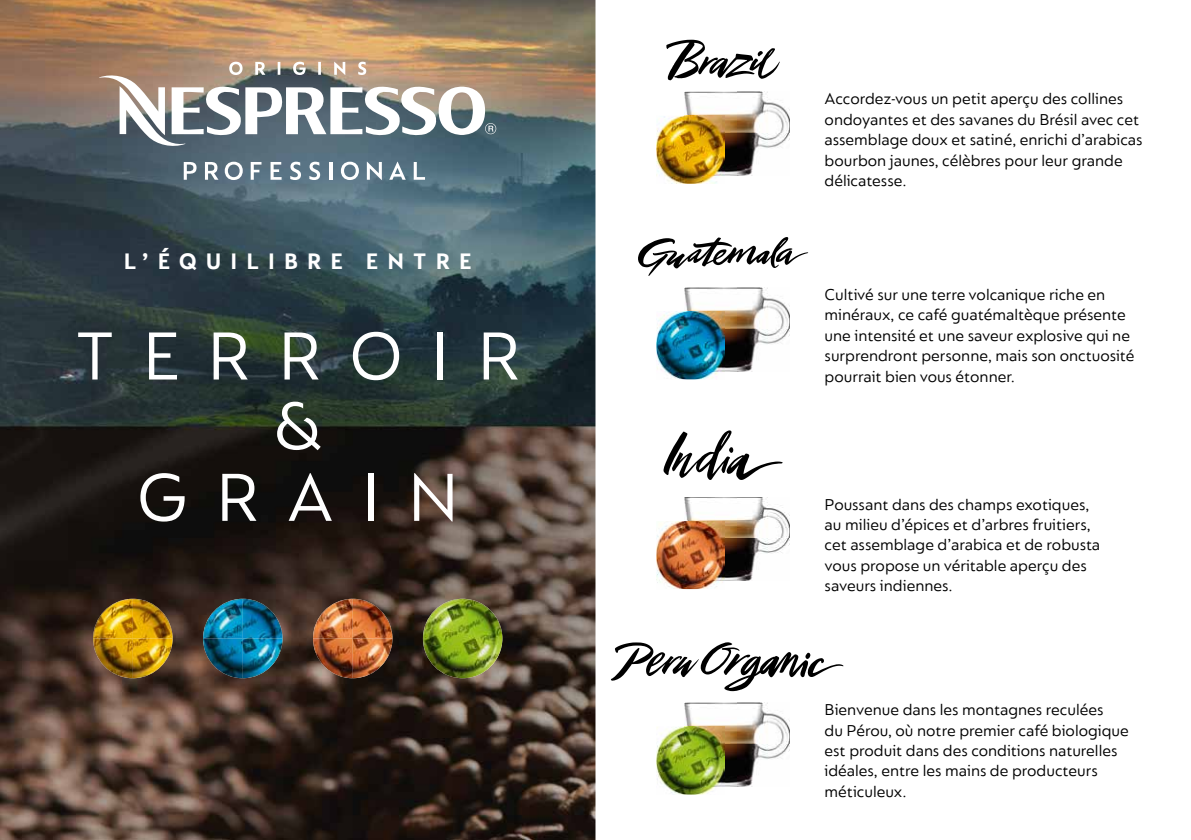
<style>
.page{position:relative;width:1191px;height:840px;background:#fff}
.page>*{position:absolute;margin:0;border:0;box-sizing:border-box;transform-origin:0 0}
.t1{font:72.4px/70.6px "Nespresso Lucas";letter-spacing:.385em;color:#fff;text-align:center}
.t2{font:700 23.6px "Nespresso Lucas";letter-spacing:.385em;color:#fff}
.t3{font:17px/20.4px "Nespresso Lucas";color:#000}
</style>
<div class="page">
<img style="left:0;top:0;width:595px;height:839px">
<svg style="left:611px;top:642px;width:232px;height:48px"></svg>
<img style="left:684px;top:702px;width:106px;height:42px">
<img style="left:724px;top:744px;width:66px;height:42px">
<img style="left:656px;top:726px;width:68px;height:68px">
<img style="left:684px;top:726px;width:40px;height:60px">
<img style="left:684px;top:92px;width:106px;height:41px">
<img style="left:724px;top:133px;width:66px;height:42px">
<img style="left:656px;top:116px;width:68px;height:68px">
<img style="left:684px;top:116px;width:40px;height:59px">
<svg style="left:666px;top:40px;width:114px;height:40px"></svg>
<img style="left:684px;top:497px;width:106px;height:41px">
<img style="left:724px;top:538px;width:66px;height:42px">
<img style="left:656px;top:521px;width:68px;height:67px">
<img style="left:684px;top:520px;width:40px;height:60px">
<svg style="left:663px;top:430px;width:119px;height:49px"></svg>
<img style="left:684px;top:287px;width:106px;height:42px">
<img style="left:724px;top:329px;width:66px;height:42px">
<img style="left:656px;top:311px;width:68px;height:68px">
<img style="left:684px;top:311px;width:40px;height:60px">
<svg style="left:638px;top:237px;width:170px;height:39px"></svg>
<img style="left:314px;top:598px;width:37px;height:32px">
<img style="left:353px;top:598px;width:39px;height:40px">
<img style="left:313px;top:638px;width:79px;height:39px">
<img style="left:423px;top:598px;width:79px;height:79px;border-radius:40px">
<img style="left:94px;top:598px;width:37px;height:32px">
<img style="left:133px;top:598px;width:39px;height:40px">
<img style="left:93px;top:638px;width:60px;height:39px">
<img style="left:204px;top:598px;width:37px;height:32px">
<img style="left:243px;top:598px;width:39px;height:40px">
<img style="left:203px;top:638px;width:79px;height:39px">
<svg style="left:99px;top:62px;width:397px;height:86px"></svg>
<svg style="left:184px;top:162px;width:12px;height:18px"></svg>
<svg style="left:205px;top:162px;width:13px;height:18px"></svg>
<svg style="left:225px;top:162px;width:18px;height:18px"></svg>
<svg style="left:251px;top:162px;width:10px;height:18px"></svg>
<svg style="left:270px;top:162px;width:11px;height:18px"></svg>
<svg style="left:290px;top:162px;width:11px;height:18px"></svg>
<svg style="left:309px;top:162px;width:11px;height:18px"></svg>
<hr style="left:329px;top:162px;width:3px;height:18px;background:#fff">
<svg style="left:341px;top:162px;width:18px;height:18px"></svg>
<svg style="left:367px;top:162px;width:15px;height:18px"></svg>
<svg style="left:389px;top:162px;width:17px;height:18px"></svg>
<svg style="left:414px;top:162px;width:11px;height:18px"></svg>
<h2 class="t2" style="left:124px;top:247px;width:349px">L’ÉQUILIBRE ENTRE</h2>
<h1 class="t1" style="left:75px;top:319px;width:446px">TERROIR &amp;<br>GRAIN</h1>
<p class="t3" style="left:824px;top:88px;width:319px">Accordez-vous un petit aperçu des collines ondoyantes et des savanes du Brésil avec cet assemblage doux et satiné, enrichi d’arabicas bourbon jaunes, célèbres pour leur grande délicatesse.</p>
<p class="t3" style="left:824px;top:283px;width:311px">Cultivé sur une terre volcanique riche en minéraux, ce café guatémaltèque présente une intensité et une saveur explosive qui ne surprendront personne, mais son onctuosité pourrait bien vous étonner.</p>
<p class="t3" style="left:824px;top:493px;width:277px">Poussant dans des champs exotiques, au milieu d’épices et d’arbres fruitiers, cet assemblage d’arabica et de robusta vous propose un véritable aperçu des saveurs indiennes.</p>
<p class="t3" style="left:824px;top:698px;width:306px">Bienvenue dans les montagnes reculées<br>du Pérou, où notre premier café biologique est produit dans des conditions naturelles idéales, entre les mains de producteurs méticuleux.</p>
</div>
